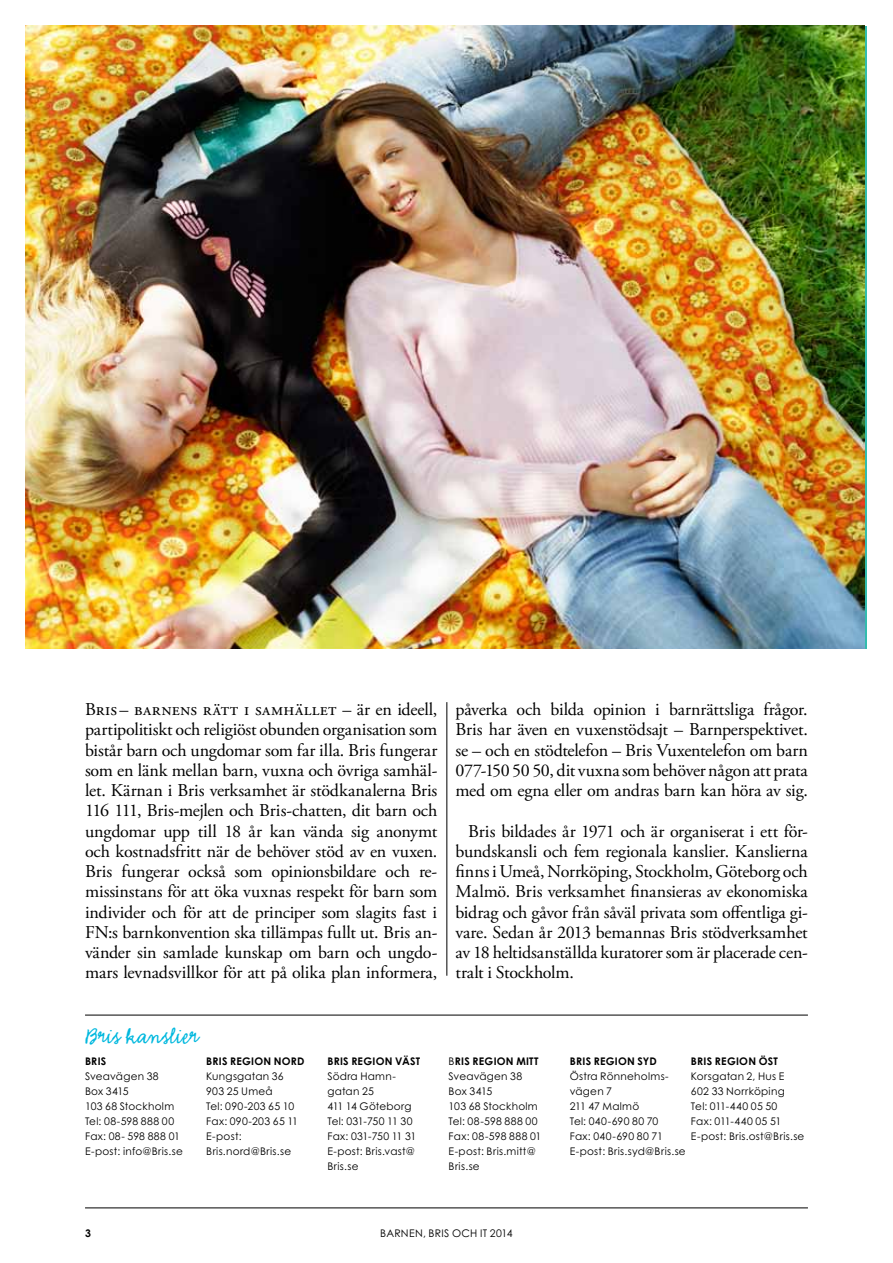
<style>
.page{position:relative;width:893px;height:1263px;background:#fff}
.page>*{position:absolute;margin:0;border:0;box-sizing:border-box;transform-origin:0 0}
.t1{font:24px "Emmascript MVB Std";letter-spacing:.005em;color:#00b8de}
.t2{font:18px/20.2px "Adobe Garamond Pro";letter-spacing:-.01em;color:#000;text-align:justify}
.t3{font:10.5px/15px "Century Gothic Std";letter-spacing:.025em;color:#000}
.t4{font:700 10.5px "Century Gothic Std";letter-spacing:.025em;color:#000}
.s1{font-weight:700}
</style>
<div class="page">
<hr style="left:85px;top:1207px;width:723px;height:1px;background:#000">
<hr style="left:447px;top:702px;width:1px;height:274px;background:#000">
<hr style="left:85px;top:1015px;width:723px;height:1px;background:#000">
<img style="left:26px;top:26px;width:839px;height:622px">
<p class="t2" style="left:85px;top:700px;width:354px">Bris – barnens rätt i samhället – är en ideell, partipolitiskt och religiöst obunden organisation som bistår barn och ungdomar som far illa. Bris fungerar som en länk mellan barn, vuxna och övriga samhäl&shy;let. Kärnan i Bris verksamhet är stödkanalerna Bris 116 111, Bris-mejlen och Bris-chatten, dit barn och ungdomar upp till 18 år kan vända sig anonymt och kostnadsfritt när de behöver stöd av en vuxen.<br>Bris fungerar också som opinionsbildare och re&shy;missinstans för att öka vuxnas respekt för barn som individer och för att de principer som slagits fast i FN:s barnkonvention ska tillämpas fullt ut. Bris an&shy;vänder sin samlade kunskap om barn och ungdo&shy;mars levnadsvillkor för att på olika plan informera,</p>
<p class="t2" style="left:455px;top:700px;width:354px">påverka och bilda opinion i barnrättsliga frågor.<br>Bris har även en vuxenstödsajt – Barnperspektivet. se – och en stödtelefon – Bris Vuxentelefon om barn 077-150 50 50, dit vuxna som behöver någon att prata med om egna eller om andras barn kan höra av sig.</p>
<p class="t2" style="left:455px;top:821px;width:354px;text-indent:13px">Bris bildades år 1971 och är organiserat i ett för&shy;bundskansli och fem regionala kanslier. Kanslierna finns i Umeå, Norrköping, Stockholm, Göteborg och Malmö. Bris verksamhet finansieras av ekonomiska bidrag och gåvor från såväl privata som offentliga gi&shy;vare. Sedan år 2013 bemannas Bris stödverksamhet av 18 heltidsanställda kuratorer som är placerade cen&shy;tralt i Stockholm.</p>
<h1 class="t1" style="left:85px;top:1023px;width:115px">Bris kanslier</h1>
<p class="t4" style="left:85px;top:1054px;width:23px">BRIS</p>
<p class="t3" style="left:85px;top:1068px;width:99px">Sveavägen 38<br>Box 3415<br>103 68 Stockholm<br>Tel: 08-598 888 00<br>Fax: 08- 598 888 01<br>E-post: info@Bris.se</p>
<p class="t4" style="left:206px;top:1054px;width:100px">BRIS REGION NORD</p>
<p class="t3" style="left:206px;top:1068px;width:93px">Kungsgatan 36<br>903 25 Umeå<br>Tel: 090-203 65 10<br>Fax: 090-203 65 11<br>E-post:<br>Bris.nord@Bris.se</p>
<p class="t4" style="left:327px;top:1055px;width:94px">BRIS REGION VÄST</p>
<p class="t3" style="left:327px;top:1068px;width:90px">Södra Hamn&shy;gatan 25<br>411 14 Göteborg<br>Tel: 031-750 11 30<br>Fax: 031-750 11 31<br>E-post: Bris.vast@<br>Bris.se</p>
<p class="t4" style="left:691px;top:1055px;width:88px">BRIS REGION ÖST</p>
<p class="t3" style="left:691px;top:1069px;width:115px">Korsgatan 2, H us E<br>602 33 N orrköping<br>Tel: 011-440 05 50<br>Fax: 011-440 05 51<br>E-post: Bris.ost@Bris.se</p>
<p class="t3" style="left:449px;top:1053px;width:94px">B<span class="s1">RIS REGION MITT<br></span>Sveavägen 38<br>Box 3415<br>103 68 Stockholm<br>Tel: 08-598 888 00<br>Fax: 08-598 888 01<br>E-post: Bris.mitt@<br>Bris.se</p>
<p class="t4" style="left:570px;top:1055px;width:89px">BRIS REGION SYD</p>
<p class="t3" style="left:570px;top:1069px;width:117px">Östra Rönneholms&shy;vägen 7<br>211 47 Malmö<br>Tel: 040-690 80 70<br>Fax: 040-690 80 71<br>E-post: Bris.syd@Bris.se</p>
<p class="t4" style="left:85px;top:1226px;width:7px">3</p>
<p class="t3" style="left:380px;top:1225px;width:134px">Barnen, BRIS och it 2014</p>
</div>
